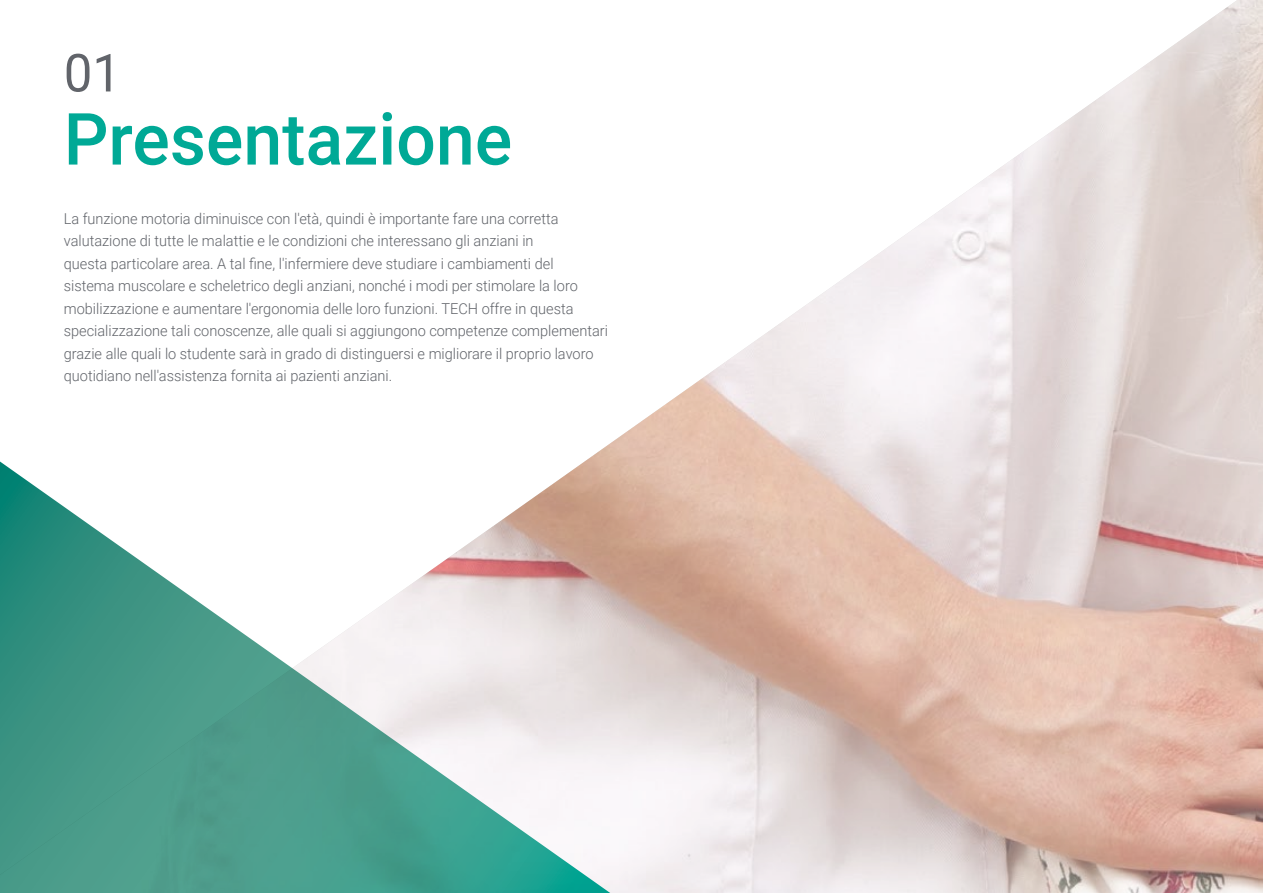
<style>
.page{position:relative;width:1263px;height:893px;background:#fff}
.page>*{position:absolute;margin:0;border:0;box-sizing:border-box;transform-origin:0 0}
.t1{font:500 72px "Roboto";color:#00a996}
.t2{font:52.5px "Roboto";color:#61646a}
.t3{font:300 15px/22.5px "Roboto";color:#61646a}
</style>
<div class="page">
<img style="left:607px;top:0;width:656px;height:893px">
<svg style="left:0;top:446px;width:640px;height:447px"></svg>
<h2 class="t2" style="left:64px;top:36px;width:59px">01</h2>
<h1 class="t1" style="left:64px;top:89px;width:450px">Presentazione</h1>
<p class="t3" style="left:64px;top:207px;width:546px">La funzione motoria diminuisce con l'età, quindi è importante fare una corretta valutazione di tutte le malattie e le condizioni che interessano gli anziani in<br>questa particolare area. A tal fine, l'infermiere deve studiare i cambiamenti del sistema muscolare e scheletrico degli anziani, nonché i modi per stimolare la loro mobilizzazione e aumentare l'ergonomia delle loro funzioni. TECH offre in questa specializzazione tali conoscenze, alle quali si aggiungono competenze complementari grazie alle quali lo studente sarà in grado di distinguersi e migliorare il proprio lavoro quotidiano nell'assistenza fornita ai pazienti anziani.</p>
</div>
